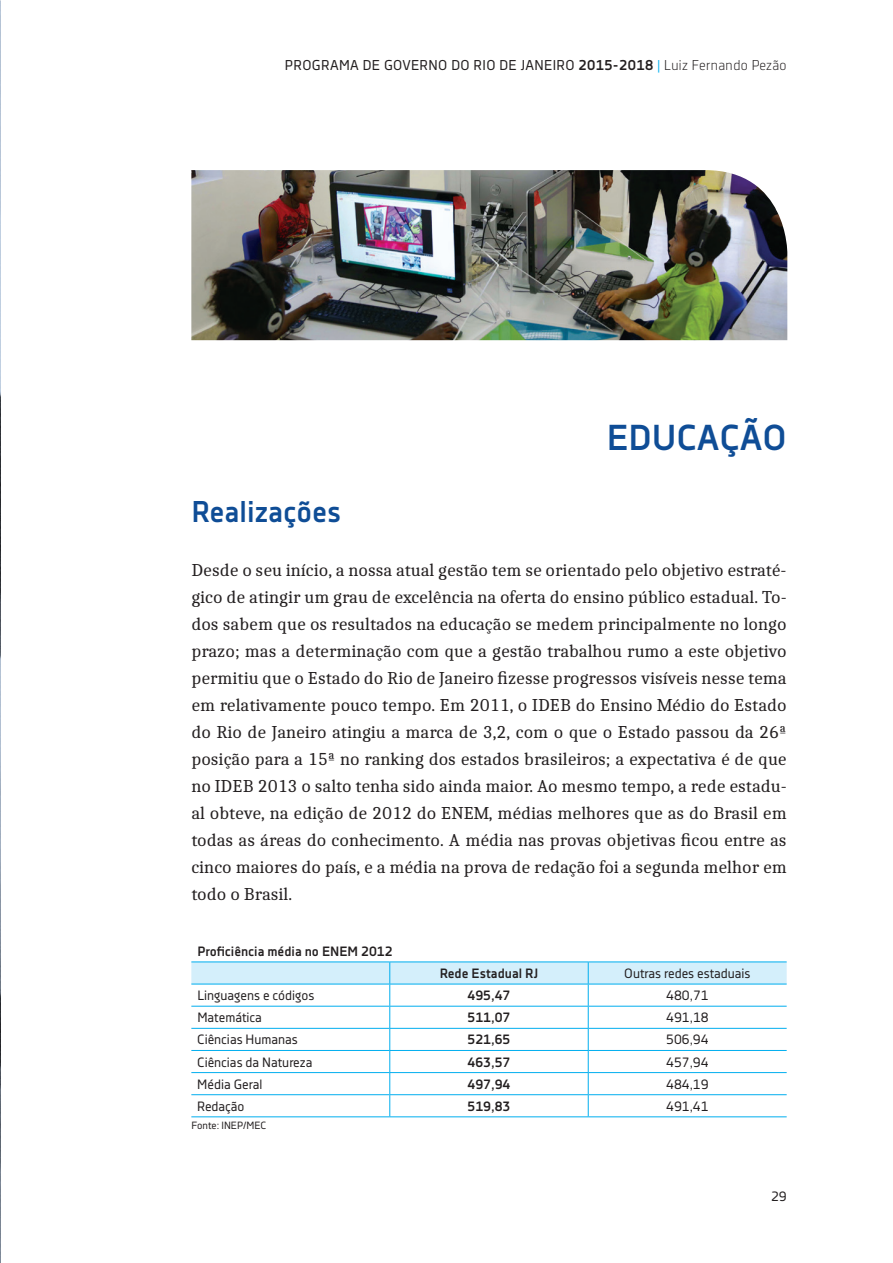
<style>
.page{position:relative;width:893px;height:1263px;background:#fff}
.page>*{position:absolute;margin:0;border:0;box-sizing:border-box;transform-origin:0 0}
.t1{font:700 36px "Decima Nova Pro";color:#0f4d96}
.t2{font:700 30px "Decima Nova Pro";color:#0f4d96}
.t3{font:18px/27px "Caladea";color:#231f20;text-align:justify}
.t4{font:14.25px "Decima Nova Pro";letter-spacing:.025em;color:#231f20}
.t5{font:13.5px "Decima Nova Pro";color:#231f20}
.t6{font:700 13.5px "Decima Nova Pro";color:#231f20}
.t7{font:10.5px "Decima Nova Pro";color:#231f20}
.s1{font-weight:700}
.s2{color:#00aeef}
.s3{font-family:"Decima Nova Pro Lt"}
</style>
<div class="page">
<img style="left:191px;top:170px;width:596px;height:170px">
<img style="left:0;top:0;width:1px;height:1263px">
<hr style="left:191px;top:961px;width:199px;height:1px;background:#00aeef">
<hr style="left:390px;top:961px;width:198px;height:1px;background:#00aeef">
<hr style="left:588px;top:961px;width:199px;height:1px;background:#00aeef">
<svg style="left:191px;top:962px;width:596px;height:154px"></svg>
<hr style="left:191px;top:1116px;width:199px;height:1px;background:#00aeef">
<hr style="left:390px;top:1116px;width:198px;height:1px;background:#00aeef">
<hr style="left:588px;top:1116px;width:199px;height:1px;background:#00aeef">
<p class="t4" style="left:285px;top:57px;width:503px">PROGRAMA DE GOVERNO DO RIO DE JANEIRO <span class="s1">2015-2018</span> <span class="s2">|</span> <span class="s3">Luiz Fernando Pezão</span></p>
<h1 class="t1" style="left:607px;top:417px;width:181px">EDUCAÇÃO</h1>
<h2 class="t2" style="left:191px;top:495px;width:151px">Realizações</h2>
<p class="t3" style="left:191px;top:556px;width:597px">Desde o seu início, a nossa atual gestão tem se orientado pelo objetivo estraté&shy;gico de atingir um grau de excelência na oferta do ensino público estadual. To&shy;dos sabem que os resultados na educação se medem principalmente no longo prazo; mas a determinação com que a gestão trabalhou rumo a este objetivo permitiu que o Estado do Rio de Janeiro fizesse progressos visíveis nesse tema em relativamente pouco tempo. Em 2011, o IDEB do Ensino Médio do Estado do Rio de Janeiro atingiu a marca de 3,2, com o que o Estado passou da 26ª posição para a 15ª no ranking dos estados brasileiros; a expectativa é de que no IDEB 2013 o salto tenha sido ainda maior. Ao mesmo tempo, a rede estadu&shy;al obteve, na edição de 2012 do ENEM, médias melhores que as do Brasil em todas as áreas do conhecimento. A média nas provas objetivas ficou entre as cinco maiores do país, e a média na prova de redação foi a segunda melhor em todo o Brasil.</p>
<p class="t6" style="left:197px;top:943px;width:197px">Proficiência média no ENEM 2012</p>
<p class="t6" style="left:440px;top:966px;width:100px">Rede Estadual RJ</p>
<p class="t5" style="left:624px;top:966px;width:128px">Outras redes estaduais</p>
<p class="t5" style="left:197px;top:988px;width:119px">Linguagens e códigos</p>
<p class="t6" style="left:468px;top:988px;width:44px">495,47</p>
<p class="t5" style="left:666px;top:988px;width:44px">480,71</p>
<p class="t5" style="left:197px;top:1010px;width:66px">Matemática</p>
<p class="t6" style="left:468px;top:1010px;width:44px">511,07</p>
<p class="t5" style="left:666px;top:1010px;width:44px">491,18</p>
<p class="t5" style="left:197px;top:1032px;width:102px">Ciências Humanas</p>
<p class="t6" style="left:468px;top:1032px;width:44px">521,65</p>
<p class="t5" style="left:666px;top:1032px;width:44px">506,94</p>
<p class="t5" style="left:197px;top:1054px;width:117px">Ciências da Natureza</p>
<p class="t6" style="left:468px;top:1054px;width:44px">463,57</p>
<p class="t5" style="left:666px;top:1054px;width:44px">457,94</p>
<p class="t5" style="left:197px;top:1076px;width:67px">Média Geral</p>
<p class="t6" style="left:467px;top:1076px;width:44px">497,94</p>
<p class="t5" style="left:666px;top:1076px;width:44px">484,19</p>
<p class="t5" style="left:197px;top:1098px;width:49px">Redação</p>
<p class="t6" style="left:467px;top:1098px;width:44px">519,83</p>
<p class="t5" style="left:666px;top:1098px;width:44px">491,41</p>
<p class="t7" style="left:191px;top:1119px;width:76px">Fonte: INEP/MEC</p>
<p class="t5" style="left:771px;top:1188px;width:17px">29</p>
</div>
